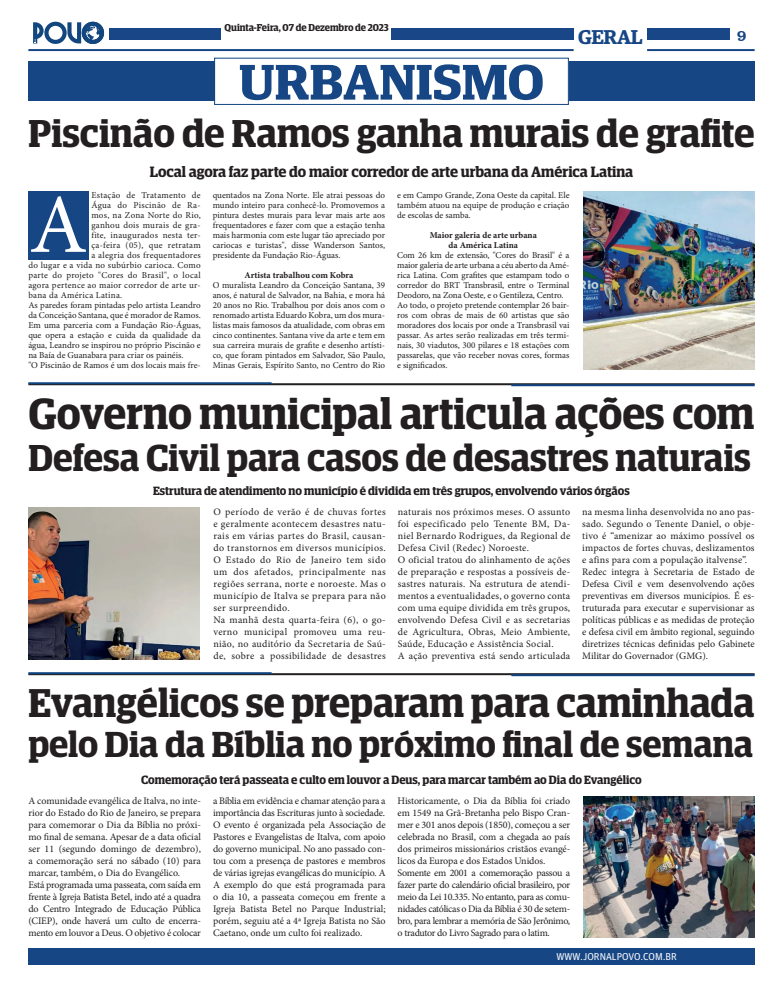
<style>
.page{position:relative;width:783px;height:993px;background:#fff}
.page>*{position:absolute;margin:0;border:0;box-sizing:border-box;transform-origin:0 0}
.t1{font:83.8px "Minion Pro";color:#fff}
.t2{font:600 50px "Guardian Egyptian Display";color:#174685;scale:1.1 1}
.t3{font:600 43.6px "Guardian Egyptian Display";color:#231f20}
.t4{font:600 40.2px "Guardian Egyptian Display";color:#231f20}
.t5{font:600 38.9px "Guardian Egyptian Display";color:#231f20}
.t6{font:600 37.5px "Guardian Egyptian Display";color:#231f20}
.t7{font:600 36.2px "Guardian Egyptian Display";color:#231f20}
.t8{font:600 20px "Guardian Egyptian";letter-spacing:-.02em;color:#174685}
.t9{font:16px "Clarendon BT";color:#174685}
.t10{font:600 15px "Guardian Egyptian Display";color:#231f20}
.t11{font:600 12px "Guardian Egyptian Display";color:#231f20}
.t12{font:10px/12px "Minion Pro";letter-spacing:.005em;color:#231f20}
.t13{font:10px/12px "Minion Pro";letter-spacing:-.025em;color:#231f20}
.t14{font:10px/12px "Minion Pro";letter-spacing:.035em;color:#231f20}
.t15{font:600 10px "Guardian Egyptian Display";letter-spacing:-.005em;color:#231f20}
.t16{font:10px "Guardian Agate Sans G1 D Regular";color:#fff}
.t17{font:9px/10px "Minion Pro";color:#231f20;text-align:justify}
.t18{font:9px "Minion Pro";letter-spacing:.03em;color:#231f20}
.t19{font:700 9px/10px "Minion Pro";color:#231f20;text-align:center}
.t20{font:9px "Minion Pro";letter-spacing:.025em;color:#231f20}
</style>
<div class="page">
<div style="left:28px;top:947px;width:726px;height:17px;background:#174685"></div>
<svg style="left:33px;top:22px;width:71px;height:22px"></svg>
<div style="left:391px;top:28px;width:182px;height:12px;background:#184686"></div>
<div style="left:647px;top:28px;width:82px;height:12px;background:#184686"></div>
<hr style="left:647px;top:49px;width:107px;height:2px;background:#174685">
<hr style="left:28px;top:49px;width:545px;height:2px;background:#174685">
<div style="left:109px;top:28px;width:112px;height:12px;background:#184686"></div>
<hr style="left:28px;top:383px;width:726px;height:2px;background:#231f20">
<hr style="left:28px;top:382px;width:243px;height:2px;background:#114683">
<hr style="left:511px;top:384px;width:243px;height:2px;background:#114683">
<hr style="left:28px;top:673px;width:726px;height:2px;background:#231f20">
<hr style="left:28px;top:672px;width:243px;height:2px;background:#114683">
<hr style="left:511px;top:674px;width:243px;height:2px;background:#114683">
<div style="left:28px;top:61px;width:726px;height:40px;background:#174685"></div>
<div style="left:214px;top:58px;width:354px;height:46px;background:#fff"></div>
<div style="left:214px;top:58px;width:354px;height:47px;border:1px solid #114682"></div>
<div style="left:28px;top:191px;width:61px;height:68px;background:#174685"></div>
<img style="left:583px;top:191px;width:171px;height:178px">
<img style="left:28px;top:507px;width:171px;height:152px">
<img style="left:583px;top:796px;width:171px;height:140px">
<p class="t15" style="left:224px;top:22px;width:165px">Quinta-Feira, 07 de Dezembro de 2023</p>
<h2 class="t2" style="left:239px;top:55px;width:279px">URBANISMO</h2>
<h3 class="t8" style="left:578px;top:22px;width:66px">GERAL</h3>
<h3 class="t9" style="left:736px;top:25px;width:11px">9</h3>
<h3 class="t5" style="left:28px;top:112px;width:727px">Piscinão de Ramos ganha murais de grafite</h3>
<p class="t18" style="left:91px;top:189px;width:111px">Estação de Tratamento de</p>
<p class="t18" style="left:91px;top:199px;width:111px">Água do Piscinão de Ra-</p>
<p class="t20" style="left:91px;top:209px;width:111px">mos, na Zona Norte do Rio,</p>
<p class="t18" style="left:91px;top:219px;width:111px">ganhou dois murais de gra-</p>
<p class="t18" style="left:91px;top:229px;width:111px">fite, inaugurados nesta ter-</p>
<p class="t18" style="left:91px;top:239px;width:111px">ça-feira (05), que retratam</p>
<p class="t18" style="left:91px;top:249px;width:111px">a alegria dos frequentadores</p>
<p class="t18" style="left:28px;top:259px;width:174px">do lugar e a vida no subúrbio carioca. Como</p>
<p class="t18" style="left:28px;top:269px;width:174px">parte do projeto "Cores do Brasil", o local</p>
<p class="t18" style="left:28px;top:279px;width:174px">agora pertence ao maior corredor de arte ur-</p>
<p class="t18" style="left:28px;top:289px;width:95px">bana da América Latina.</p>
<p class="t17" style="left:28px;top:300px;width:174px">As paredes foram pintadas pelo artista Leandro</p>
<p class="t17" style="left:28px;top:310px;width:174px">da Conceição Santana, que é morador de Ramos.</p>
<p class="t17" style="left:28px;top:320px;width:174px">Em uma parceria com a Fundação Rio-Águas,</p>
<p class="t17" style="left:28px;top:330px;width:174px">que opera a estação e cuida da qualidade da</p>
<p class="t17" style="left:28px;top:340px;width:174px">água, Leandro se inspirou no próprio Piscinão e</p>
<p class="t17" style="left:28px;top:350px;width:157px">na Baía de Guanabara para criar os painéis.</p>
<p class="t17" style="left:28px;top:360px;width:174px">"O Piscinão de Ramos é um dos locais mais fre-</p>
<h3 class="t10" style="left:150px;top:164px;width:485px">Local agora faz parte do maior corredor de arte urbana da América Latina</h3>
<p class="t17" style="left:397px;top:190px;width:174px">e em Campo Grande, Zona Oeste da capital. Ele também atuou na equipe de produção e criação de escolas de samba.</p>
<p class="t19" style="left:429px;top:229px;width:109px">Maior galeria de arte urbana da América Latina</p>
<p class="t17" style="left:397px;top:250px;width:174px;text-align:left">Com 26 km de extensão, "Cores do Brasil" é a maior galeria de arte urbana a céu aberto da Amé&shy;rica Latina. Com grafites que estampam todo o corredor do BRT Transbrasil, entre o Terminal Deodoro, na Zona Oeste, e o Gentileza, Centro.<br>Ao todo, o projeto pretende contemplar 26 bair&shy;ros com obras de mais de 60 artistas que são moradores dos locais por onde a Transbrasil vai passar. As artes serão realizadas em três termi&shy;nais, 30 viadutos, 300 pilares e 18 estações com passarelas, que vão receber novas cores, formas e significados.</p>
<p class="t17" style="left:213px;top:190px;width:174px">quentados na Zona Norte. Ele atrai pessoas do mundo inteiro para conhecê-lo. Promovemos a pintura destes murais para levar mais arte aos frequentadores e fazer com que a estação tenha mais harmonia com este lugar tão apreciado por cariocas e turistas", disse Wanderson Santos, presidente da Fundação Rio-Águas.</p>
<p class="t19" style="left:244px;top:269px;width:110px">Artista trabalhou com Kobra</p>
<p class="t17" style="left:213px;top:280px;width:174px">O muralista Leandro da Conceição Santana, 39 anos, é natural de Salvador, na Bahia, e mora há 20 anos no Rio. Trabalhou por dois anos com o renomado artista Eduardo Kobra, um dos mura&shy;listas mais famosos da atualidade, com obras em cinco continentes. Santana vive da arte e tem em sua carreira murais de grafite e desenho artísti&shy;co, que foram pintados em Salvador, São Paulo, Minas Gerais, Espírito Santo, no Centro do Rio</p>
<h1 class="t1" style="left:29px;top:169px;width:59px">A</h1>
<h3 class="t3" style="left:28px;top:390px;width:727px">Governo municipal articula ações com</h3>
<h3 class="t6" style="left:28px;top:437px;width:724px">Defesa Civil para casos de desastres naturais</h3>
<p class="t11" style="left:153px;top:484px;width:478px">Estrutura de atendimento no município é dividida em três grupos, envolvendo vários órgãos</p>
<p class="t14" style="left:213px;top:505px;width:174px">O período de verão é de chuvas fortes e geralmente acontecem desastres natu&shy;rais em várias partes do Brasil, causan&shy;do transtornos em diversos municípios.<br>O Estado do Rio de Janeiro tem sido um dos afetados, principalmente nas regiões serrana, norte e noroeste. Mas o município de Italva se prepara para não ser surpreendido.<br>Na manhã desta quarta-feira (6), o go&shy;verno municipal promoveu uma reu&shy;nião, no auditório da Secretaria de Saú&shy;de, sobre a possibilidade de desastres</p>
<p class="t12" style="left:398px;top:505px;width:174px">naturais nos próximos meses. O assunto foi especificado pelo Tenente BM, Da&shy;niel Bernardo Rodrigues, da Regional de Defesa Civil (Redec) Noroeste.<br>O oficial tratou do alinhamento de ações de preparação e respostas a possíveis de&shy;sastres naturais. Na estrutura de atendi&shy;mentos a eventualidades, o governo conta com uma equipe dividida em três grupos, envolvendo Defesa Civil e as secretarias de Agricultura, Obras, Meio Ambiente, Saúde, Educação e Assistência Social.<br>A ação preventiva está sendo articulada</p>
<p class="t12" style="left:582px;top:505px;width:174px">na mesma linha desenvolvida no ano pas&shy;sado. Segundo o Tenente Daniel, o obje&shy;tivo é “amenizar ao máximo possível os impactos de fortes chuvas, deslizamentos e afins para com a população italvense”.<br>Redec integra à Secretaria de Estado de Defesa Civil e vem desenvolvendo ações preventivas em diversos municípios. É es&shy;truturada para executar e supervisionar as políticas públicas e as medidas de proteção e defesa civil em âmbito regional, seguindo diretrizes técnicas definidas pelo Gabinete Militar do Governador (GMG).</p>
<h3 class="t4" style="left:28px;top:681px;width:727px">Evangélicos se preparam para caminhada</h3>
<h3 class="t7" style="left:28px;top:724px;width:726px">pelo Dia da Bíblia no próximo final de semana</h3>
<p class="t11" style="left:141px;top:773px;width:502px">Comemoração terá passeata e culto em louvor a Deus, para marcar também ao Dia do Evangélico</p>
<p class="t12" style="left:28px;top:794px;width:174px">A comunidade evangélica de Italva, no inte&shy;rior do Estado do Rio de Janeiro, se prepara para comemorar o Dia da Bíblia no próxi&shy;mo final de semana. Apesar de a data oficial ser 11 (segundo domingo de dezembro), a comemoração será no sábado (10) para marcar, também, o Dia do Evangélico.<br>Está programada uma passeata, com saída em frente à Igreja Batista Betel, indo até a quadra do Centro Integrado de Educação Pública (CIEP), onde haverá um culto de encerra&shy;mento em louvor a Deus. O objetivo é colocar</p>
<p class="t12" style="left:213px;top:794px;width:174px;text-align:justify">a Bíblia em evidência e chamar atenção para a importância das Escrituras junto à sociedade.<br>O evento é organizada pela Associação de Pastores e Evangelistas de Italva, com apoio do governo municipal. No ano passado con&shy;tou com a presença de pastores e membros de várias igrejas evangélicas do município. A A exemplo do que está programada para o dia 10, a passeata começou em frente a Igreja Batista Betel no Parque Industrial; porém, seguiu até a 4ª Igreja Batista no São Caetano, onde um culto foi realizado.</p>
<p class="t13" style="left:397px;top:794px;width:174px">Historicamente, o Dia da Bíblia foi criado em 1549 na Grã-Bretanha pelo Bispo Cran&shy;mer e 301 anos depois (1850), começou a ser celebrada no Brasil, com a chegada ao país dos primeiros missionários cristãos evangé&shy;licos da Europa e dos Estados Unidos.<br>Somente em 2001 a comemoração passou a fazer parte do calendário oficial brasileiro, por meio da Lei 10.335. No entanto, para as comu&shy;nidades católicas o Dia da Bíblia é 30 de setem&shy;bro, para lembrar a memória de São Jerônimo, o tradutor do Livro Sagrado para o latim.</p>
<p class="t16" style="left:556px;top:949px;width:122px">WWW.JORNALPOVO.COM.BR</p>
</div>
